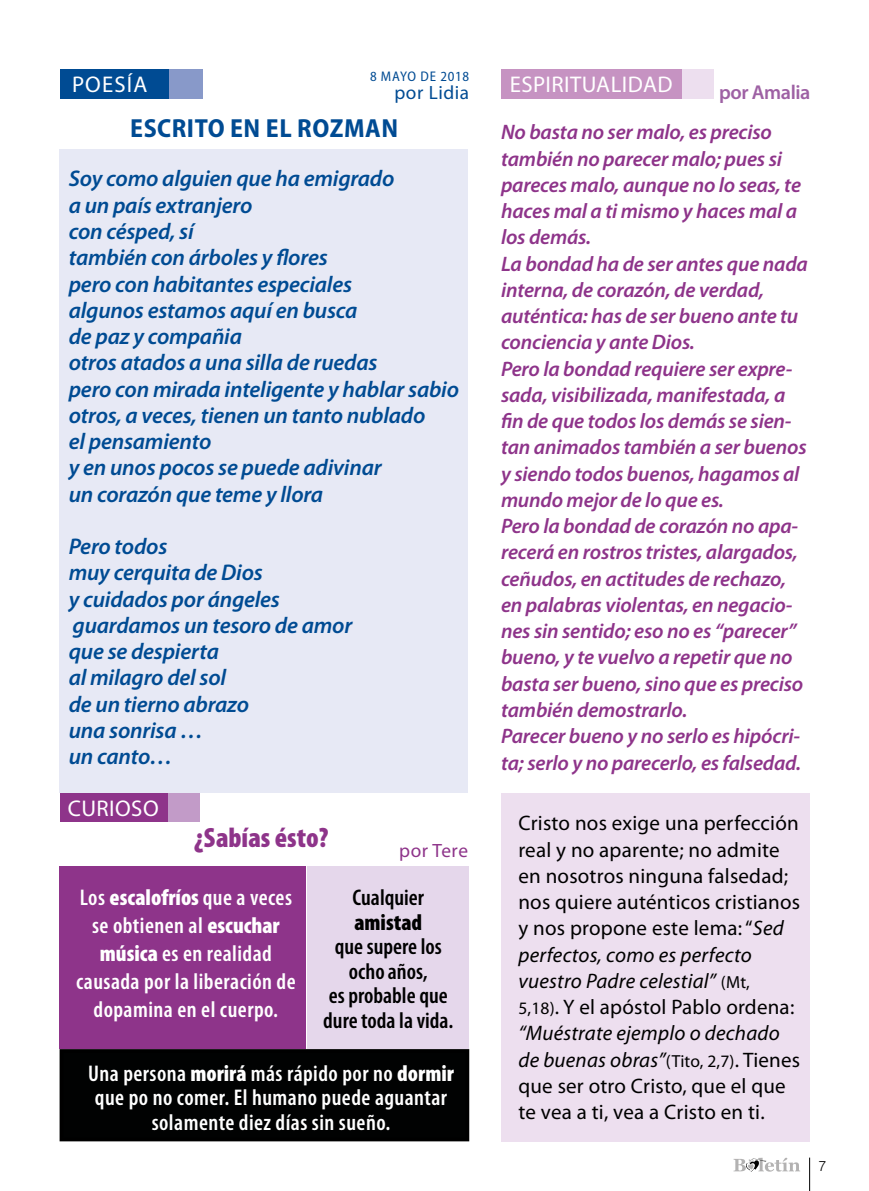
<style>
.page{position:relative;width:869px;height:1191px;background:#fff}
.page>*{position:absolute;margin:0;border:0;box-sizing:border-box;transform-origin:0 0}
.t1{font:900 condensed 28px "Myriad Pro";color:#8e348a}
.t2{font:700 semi-condensed 26.25px "Myriad Pro";letter-spacing:.02em;color:#004b93}
.t3{font:italic 600 22.75px/26.2px "Myriad Pro";letter-spacing:-.01em;color:#004b93}
.t4{font:600 condensed 22.75px/28px "Myriad Pro";letter-spacing:.02em;color:#fff;text-align:center}
.t5{font:600 condensed 22.75px/24.5px "Myriad Pro";color:#000;text-align:center}
.t6{font:22.75px "Myriad Pro";letter-spacing:.02em;color:#fff}
.t7{font:900 condensed 22.75px "Myriad Pro";color:#000}
.t8{font:italic 600 21px/26.2px "Myriad Pro";letter-spacing:-.01em;color:#8e348a}
.t9{font:21px/26.2px "Myriad Pro";letter-spacing:.01em;color:#000}
.t10{font:600 20.12px "Myriad Pro";letter-spacing:-.02em;color:#9e61a4}
.t11{font:19.25px "Myriad Pro";letter-spacing:.03em;color:#004b93}
.t12{font:19.25px "Myriad Pro";letter-spacing:.03em;color:#8e348a}
.t13{font:semi-condensed 14px "Myriad Pro";letter-spacing:.05em;color:#004b93}
.t14{font:300 14px "Helvetica";color:#000}
.s1{font-weight:900}
.s2{font-style:italic}
.s3{font-size:17.5px}
</style>
<div class="page">
<hr style="left:809px;top:1157px;width:1px;height:34px;background:#000">
<svg style="left:733px;top:1157px;width:66px;height:14px"></svg>
<div style="left:60px;top:69px;width:109px;height:30px;background:#004b93"></div>
<div style="left:169px;top:69px;width:33px;height:30px;background:#8899c9"></div>
<div style="left:60px;top:149px;width:408px;height:643px;background:#e7e9f5"></div>
<div style="left:501px;top:69px;width:184px;height:30px;background:#c693c2"></div>
<div style="left:682px;top:69px;width:31px;height:30px;background:#eddfef"></div>
<div style="left:501px;top:792px;width:308px;height:349px;background:#eddfef"></div>
<div style="left:307px;top:866px;width:162px;height:183px;background:#e5d7eb"></div>
<div style="left:60px;top:792px;width:108px;height:29px;background:#8e348a"></div>
<div style="left:168px;top:792px;width:32px;height:29px;background:#c29bc8"></div>
<div style="left:61px;top:1050px;width:406px;height:89px;background:#010202"></div>
<div style="left:60px;top:1049px;width:409px;height:92px;border:4px solid #000"></div>
<div style="left:60px;top:866px;width:245px;height:183px;background:#8e348a"></div>
<p class="t6" style="left:72px;top:70px;width:77px">POESÍA</p>
<p class="t13" style="left:370px;top:68px;width:101px">8 MAYO DE 2018</p>
<p class="t2" style="left:130px;top:113px;width:269px">ESCRITO EN EL ROZMAN</p>
<p class="t3" style="left:69px;top:166px;width:392px">Soy como alguien que ha emigrado<br>a un país extranjero<br>con césped, sí<br>también con árboles y flores<br>pero con habitantes especiales<br>algunos estamos aquí en busca<br>de paz y compañia<br>otros atados a una silla de ruedas<br>pero con mirada inteligente y hablar sabio otros, a veces, tienen un tanto nublado<br>el pensamiento<br>y en unos pocos se puede adivinar<br>un corazón que teme y llora</p>
<p class="t3" style="left:69px;top:534px;width:285px">Pero todos<br>muy cerquita de Dios<br>y cuidados por ángeles guardamos un tesoro de amor que se despierta<br>al milagro del sol<br>de un tierno abrazo<br>una sonrisa …<br>un canto…</p>
<p class="t11" style="left:394px;top:80px;width:76px">por Lidia</p>
<p class="t6" style="left:68px;top:794px;width:92px">CURIOSO</p>
<h1 class="t1" style="left:194px;top:822px;width:136px">¿Sabías ésto?</h1>
<p class="t12" style="left:399px;top:839px;width:70px">por Tere</p>
<p class="t5" style="left:352px;top:886px;width:73px">Cualquier</p>
<p class="t7" style="left:354px;top:909px;width:69px">amistad</p>
<p class="t5" style="left:323px;top:935px;width:132px">que supere los ocho años,<br>es probable que dure toda la vida.</p>
<p class="t4" style="left:88px;top:1061px;width:367px;line-height:24.5px">Una persona <span class="s1">morirá</span> más rápido por no <span class="s1">dormir </span>que po no comer. El humano puede aguantar solamente diez días sin sueño.</p>
<p class="t4" style="left:76px;top:884px;width:221px">Los <span class="s1">escalofríos</span> que a veces se obtienen al <span class="s1">escuchar música</span> es en realidad causada por la liberación de dopamina en el cuerpo.</p>
<p class="t6" style="left:509px;top:70px;width:164px">ESPIRITUALIDAD</p>
<p class="t10" style="left:718px;top:79px;width:93px">por Amalia</p>
<p class="t8" style="left:501px;top:119px;width:308px">No basta no ser malo, es preciso también no parecer malo; pues si pareces malo, aunque no lo seas, te haces mal a ti mismo y haces mal a los demás.<br>La bondad ha de ser antes que nada interna, de corazón, de verdad, auténtica: has de ser bueno ante tu conciencia y ante Dios.<br>Pero la bondad requiere ser expre&shy;sada, visibilizada, manifestada, a fin de que todos los demás se sien&shy;tan animados también a ser buenos y siendo todos buenos, hagamos al mundo mejor de lo que es.<br>Pero la bondad de corazón no apa&shy;recerá en rostros tristes, alargados, ceñudos, en actitudes de rechazo, en palabras violentas, en negacio&shy;nes sin sentido; eso no es “parecer” bueno, y te vuelvo a repetir que no basta ser bueno, sino que es preciso también demostrarlo.<br>Parecer bueno y no serlo es hipócri&shy;ta; serlo y no parecerlo, es falsedad.</p>
<p class="t9" style="left:518px;top:810px;width:283px">Cristo nos exige una perfección real y no aparente; no admite en nosotros ninguna falsedad; nos quiere auténticos cristianos y nos propone este lema: “<span class="s2">Sed perfectos, como es perfecto vuestro Padre celestial”</span> <span class="s3">(Mt,<br>5,18)</span>. Y el apóstol Pablo ordena: <span class="s2">“Muéstrate ejemplo o dechado de buenas obras”</span><span class="s3">(Tito, 2,7)</span>. Tienes que ser otro Cristo, que el que te vea a ti, vea a Cristo en ti.</p>
<p class="t14" style="left:818px;top:1157px;width:9px">7</p>
</div>
